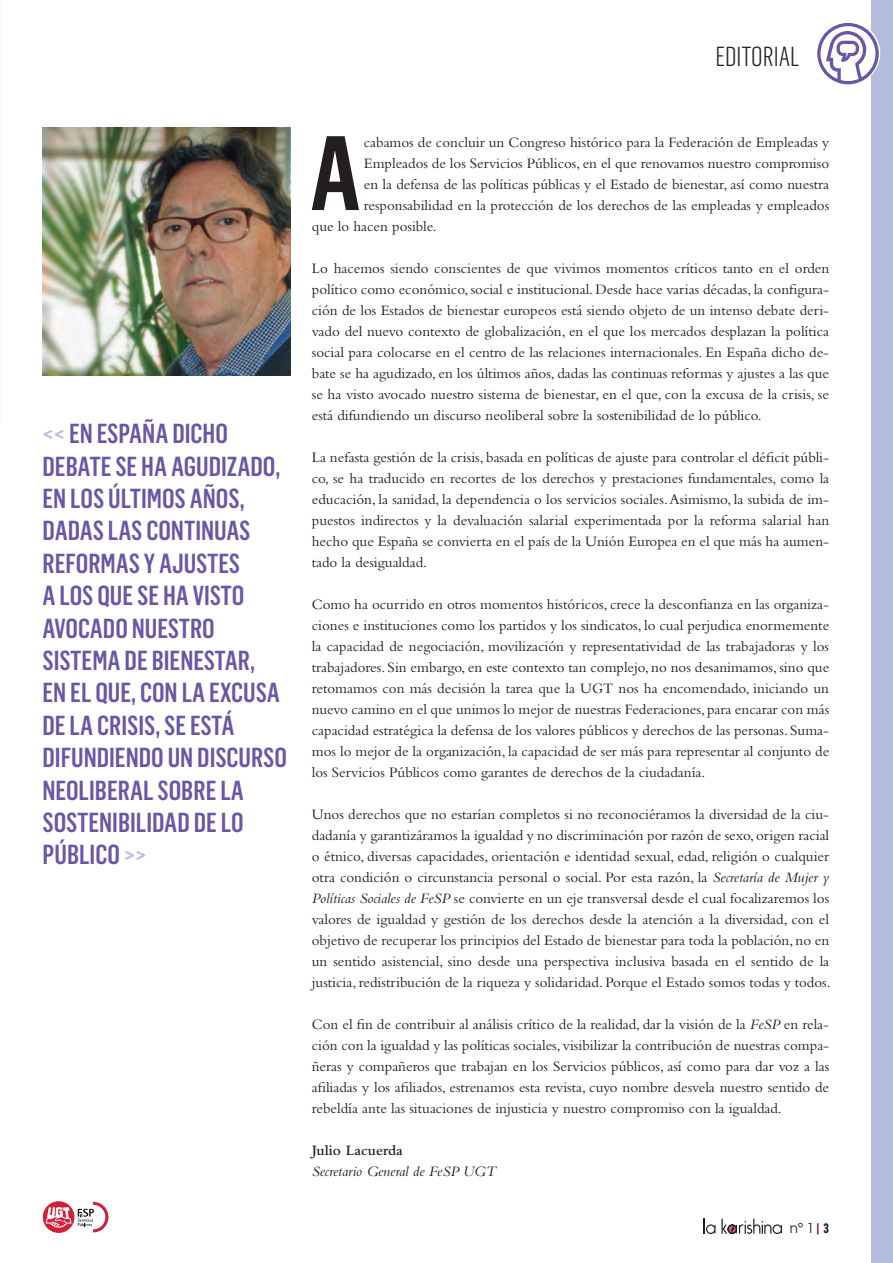
<style>
.page{position:relative;width:893px;height:1263px;background:#fff}
.page>*{position:absolute;margin:0;border:0;box-sizing:border-box;transform-origin:0 0}
.párrafo_capitular{font:600 103.35px "Flama Condensed";color:#231f20}
.texto_destacado{font:500 27px/32.4px "Flama Condensed";color:#6a56a4}
.t1{font:300 27px "Flama Condensed";color:#231f20}
.texto_general{font:15px/21px "Bembo";color:#231f20;text-align:justify}
.párrafo_capitular-2{font:15px "Bembo";color:#231f20}
.t2{font:italic 15px "Bembo";color:#231f20}
.texto_general-2{font:600 15px "Bembo";color:#231f20}
.t3{font:13.5px "Avant Garde";color:#231f20}
.s1{color:#b4bcde}
.s2{font-style:italic}
.s3{font-family:"Flama Condensed";font-weight:900;color:#760a3e}
.s4{font-family:"Flama Condensed";font-weight:700}
</style>
<div class="page">
<div style="left:872px;top:0;width:21px;height:1263px;background:#b4bcde"></div>
<svg style="left:704px;top:1219px;width:11px;height:15px"></svg>
<svg style="left:721px;top:1219px;width:61px;height:15px"></svg>
<img style="left:43px;top:128px;width:248px;height:248px">
<svg style="left:43px;top:1201px;width:32px;height:32px"></svg>
<div style="left:43px;top:1201px;width:32px;height:32px;border:1px solid #fff;border-radius:50%"></div>
<div style="left:43px;top:1202px;width:31px;height:30px;background:#d31e39;border-radius:50%"></div>
<div style="left:43px;top:1202px;width:31px;height:30px;border:1px solid #d31e39;border-radius:50%"></div>
<svg style="left:46px;top:1207px;width:26px;height:21px"></svg>
<svg style="left:78px;top:1202px;width:30px;height:30px"></svg>
<svg style="left:817px;top:23px;width:62px;height:61px"></svg>
<h2 class="t1" style="left:715px;top:40px;width:85px">EDITORIAL</h2>
<p class="texto_destacado" style="left:43px;top:416px;width:246px"><span class="s1">&lt;&lt;</span> EN ESPAÑA DICHO<br>DEBATE SE HA AGUDIZADO,<br>EN LOS ÚLTIMOS AÑOS,<br>DADAS LAS CONTINUAS<br>REFORMAS Y AJUSTES<br>A LOS QUE SE HA VISTO<br>AVOCADO NUESTRO<br>SISTEMA DE BIENESTAR,<br>EN EL QUE, CON LA EXCUSA<br>DE LA CRISIS, SE ESTÁ<br>DIFUNDIENDO UN DISCURSO<br>NEOLIBERAL SOBRE LA<br>SOSTENIBILIDAD DE LO<br>PÚBLICO <span class="s1">&gt;&gt;</span></p>
<p class="párrafo_capitular" style="left:310px;top:108px;width:53px">A</p>
<p class="párrafo_capitular-2" style="left:364px;top:134px;width:467px">cabamos de concluir un Congreso histórico para la Federación de Empleadas y</p>
<p class="párrafo_capitular-2" style="left:364px;top:155px;width:467px">Empleados de los Servicios Públicos, en el que renovamos nuestro compromiso</p>
<p class="párrafo_capitular-2" style="left:364px;top:176px;width:467px">en la defensa de las políticas públicas y el Estado de bienestar, así como nuestra</p>
<p class="párrafo_capitular-2" style="left:364px;top:197px;width:467px">responsabilidad en la protección de los derechos de las empleadas y empleados</p>
<p class="párrafo_capitular-2" style="left:312px;top:218px;width:126px">que lo hacen posible.</p>
<p class="texto_general" style="left:312px;top:258px;width:519px">Lo hacemos siendo conscientes de que vivimos momentos críticos tanto en el orden político como económico, social e institucional. Desde hace varias décadas, la configura&shy;ción de los Estados de bienestar europeos está siendo objeto de un intenso debate deri&shy;vado del nuevo contexto de globalización, en el que los mercados desplazan la política social para colocarse en el centro de las relaciones internacionales. En España dicho de&shy;bate se ha agudizado, en los últimos años, dadas las continuas reformas y ajustes a las que se ha visto avocado nuestro sistema de bienestar, en el que, con la excusa de la crisis, se está difundiendo un discurso neoliberal sobre la sostenibilidad de lo público.</p>
<p class="texto_general" style="left:312px;top:447px;width:519px">La nefasta gestión de la crisis, basada en políticas de ajuste para controlar el déficit públi&shy;co, se ha traducido en recortes de los derechos y prestaciones fundamentales, como la educación, la sanidad, la dependencia o los servicios sociales. Asimismo, la subida de im&shy;puestos indirectos y la devaluación salarial experimentada por la reforma salarial han hecho que España se convierta en el país de la Unión Europea en el que más ha aumen&shy;tado la desigualdad.</p>
<p class="texto_general" style="left:312px;top:594px;width:519px">Como ha ocurrido en otros momentos históricos, crece la desconfianza en las organiza&shy;ciones e instituciones como los partidos y los sindicatos, lo cual perjudica enormemente la capacidad de negociación, movilización y representatividad de las trabajadoras y los trabajadores. Sin embargo, en este contexto tan complejo, no nos desanimamos, sino que retomamos con más decisión la tarea que la UGT nos ha encomendado, iniciando un nuevo camino en el que unimos lo mejor de nuestras Federaciones, para encarar con más capacidad estratégica la defensa de los valores públicos y derechos de las personas. Suma&shy;mos lo mejor de la organización, la capacidad de ser más para representar al conjunto de los Servicios Públicos como garantes de derechos de la ciudadanía.</p>
<p class="texto_general" style="left:312px;top:804px;width:520px">Unos derechos que no estarían completos si no reconociéramos la diversidad de la ciu&shy;dadanía y garantizáramos la igualdad y no discriminación por razón de sexo, origen racial o étnico, diversas capacidades, orientación e identidad sexual, edad, religión o cualquier otra condición o circunstancia personal o social. Por esta razón, la <span class="s2">Secretaría de Mujer y Políticas Sociales de FeSP</span> se convierte en un eje transversal desde el cual focalizaremos los valores de igualdad y gestión de los derechos desde la atención a la diversidad, con el objetivo de recuperar los principios del Estado de bienestar para toda la población, no en un sentido asistencial, sino desde una perspectiva inclusiva basada en el sentido de la justicia, redistribución de la riqueza y solidaridad. Porque el Estado somos todas y todos.</p>
<p class="texto_general" style="left:312px;top:1014px;width:519px">Con el fin de contribuir al análisis crítico de la realidad, dar la visión de la <span class="s2">FeSP</span> en rela&shy;ción con la igualdad y las políticas sociales, visibilizar la contribución de nuestras compa&shy;ñeras y compañeros que trabajan en los Servicios públicos, así como para dar voz a las afiliadas y los afiliados, estrenamos esta revista, cuyo nombre desvela nuestro sentido de rebeldía ante las situaciones de injusticia y nuestro compromiso con la igualdad.</p>
<p class="texto_general-2" style="left:312px;top:1142px;width:92px">Julio Lacuerda</p>
<p class="t2" style="left:312px;top:1163px;width:185px">Secretario General de FeSP UGT</p>
<p class="t3" style="left:790px;top:1220px;width:41px">nº 1<span class="s3">|</span> <span class="s4">3</span></p>
</div>
